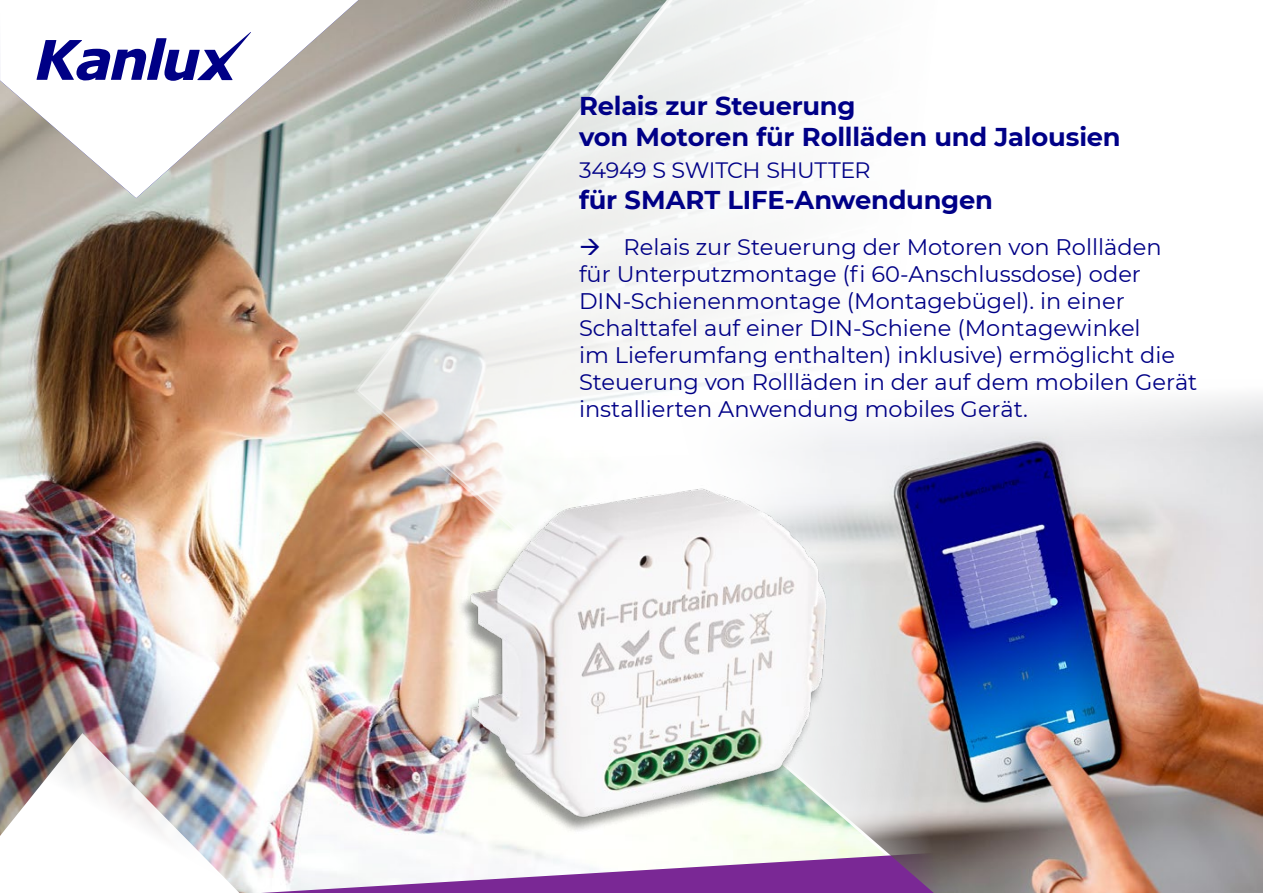
<style>
.page{position:relative;width:1263px;height:893px;background:#fff}
.page>*{position:absolute;margin:0;border:0;box-sizing:border-box;transform-origin:0 0}
.t1{font:700 25.8px/31.5px "Montserrat";letter-spacing:-.01em;color:#000087}
.t2{font:22.5px/27px "Montserrat";color:#000086}
.t3{font:22.2px "Montserrat";letter-spacing:-.02em;color:#000087}
</style>
<div class="page">
<img style="left:0;top:198px;width:350px;height:695px">
<img style="left:0;top:733px;width:239px;height:160px">
<svg style="left:357px;top:0;width:465px;height:819px"></svg>
<svg style="left:0;top:0;width:359px;height:198px"></svg>
<svg style="left:37px;top:32px;width:214px;height:49px"></svg>
<svg style="left:261px;top:833px;width:139px;height:60px"></svg>
<img style="left:400px;top:380px;width:863px;height:513px">
<img style="left:366px;top:477px;width:549px;height:375px">
<p class="t1" style="left:579px;top:89px;width:543px">Relais zur Steuerung<br>von Motoren für Rollläden und Jalousien</p>
<p class="t3" style="left:579px;top:155px;width:293px">34949 S SWITCH SHUTTER</p>
<p class="t1" style="left:579px;top:183px;width:415px">für SMART LIFE-Anwendungen</p>
<p class="t2" style="left:579px;top:232px;width:620px">→ Relais zur Steuerung der Motoren von Rollläden für Unterputzmontage (fi 60-Anschlussdose) oder DIN-Schienenmontage (Montagebügel). in einer Schalttafel auf einer DIN-Schiene (Montagewinkel<br>im Lieferumfang enthalten) inklusive) ermöglicht die Steuerung von Rollläden in der auf dem mobilen Gerät installierten Anwendung mobiles Gerät.</p>
</div>
